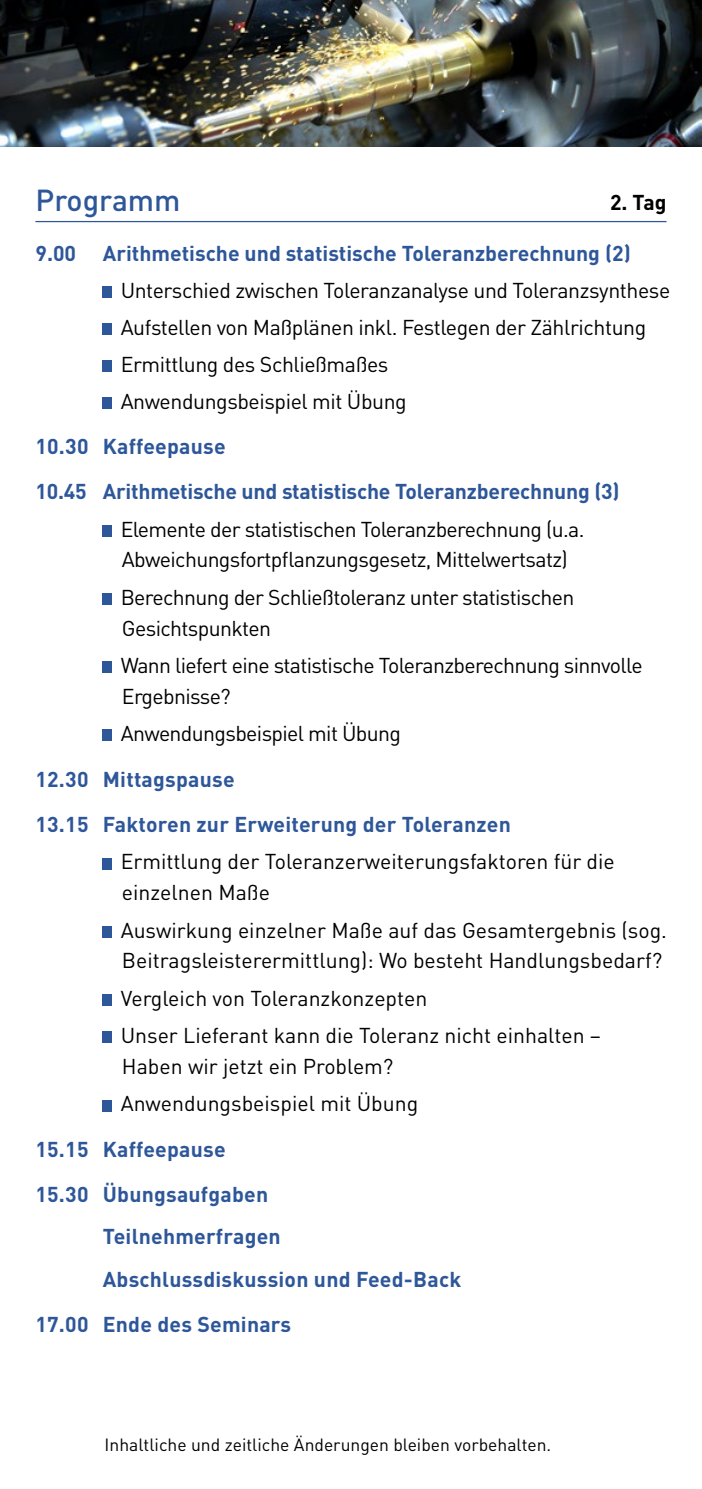
<style>
.page{position:relative;width:702px;height:1489px;background:#fff}
.page>*{position:absolute;margin:0;border:0;box-sizing:border-box;transform-origin:0 0}
.t1{font:500 30px "DIN Pro";color:#2e579a}
.t2{font:21.25px/36.8px "DIN Pro";letter-spacing:-.02em;color:#000}
.t3{font:21.25px/30.5px "DIN Pro";color:#000}
.t4{font:700 21.25px/45.2px "DIN Pro";letter-spacing:.01em;color:#2e579a}
.t5{font:700 21.25px/45.2px "DIN Pro";letter-spacing:-.01em;color:#2e579a}
.t6{font:700 21.25px "DIN Pro";color:#000}
.t7{font:17.5px "DIN Pro";color:#000}
</style>
<div class="page">
<img style="left:0;top:0;width:701px;height:146px">
<div style="left:103px;top:286px;width:9px;height:12px;background:#2e579a"></div>
<div style="left:103px;top:323px;width:9px;height:12px;background:#2e579a"></div>
<div style="left:103px;top:360px;width:9px;height:12px;background:#2e579a"></div>
<div style="left:103px;top:397px;width:9px;height:12px;background:#2e579a"></div>
<div style="left:103px;top:525px;width:9px;height:12px;background:#2e579a"></div>
<div style="left:103px;top:593px;width:9px;height:12px;background:#2e579a"></div>
<div style="left:103px;top:661px;width:9px;height:12px;background:#2e579a"></div>
<div style="left:103px;top:729px;width:9px;height:12px;background:#2e579a"></div>
<div style="left:103px;top:857px;width:9px;height:12px;background:#2e579a"></div>
<div style="left:103px;top:925px;width:9px;height:12px;background:#2e579a"></div>
<div style="left:103px;top:993px;width:9px;height:12px;background:#2e579a"></div>
<div style="left:103px;top:1031px;width:9px;height:12px;background:#2e579a"></div>
<div style="left:103px;top:1099px;width:9px;height:12px;background:#2e579a"></div>
<svg style="left:701px;top:0;width:1px;height:147px"></svg>
<hr style="left:35px;top:221px;width:631px;height:1px;background:#2e579a">
<h1 class="t1" style="left:35px;top:179px;width:147px">Programm</h1>
<p class="t6" style="left:610px;top:188px;width:58px">2. Tag</p>
<p class="t4" style="left:35px;top:230px;width:42px">9.00</p>
<p class="t4" style="left:103px;top:230px;width:529px">Arithmetische und statistische Toleranzberechnung (2)</p>
<p class="t2" style="left:121px;top:271px;width:551px">Unterschied zwischen Toleranzanalyse und Toleranzsynthese Aufstellen von Maßplänen inkl. Festlegen der Zählrichtung Ermittlung des Schließmaßes<br>Anwendungsbeispiel mit Übung</p>
<p class="t5" style="left:35px;top:423px;width:585px">10.30 Kaffeepause<br>10.45 Arithmetische und statistische Toleranzberechnung (3)</p>
<p class="t2" style="left:121px;top:513px;width:465px;line-height:30.5px">Elemente der statistischen Toleranzberechnung (u.a.<br>Abweichungsfortpflanzungsgesetz, Mittelwertsatz)</p>
<p class="t2" style="left:121px;top:581px;width:455px;line-height:30.5px">Berechnung der Schließtoleranz unter statistischen<br>Gesichtspunkten</p>
<p class="t2" style="left:121px;top:649px;width:523px;line-height:30.5px">Wann liefert eine statistische Toleranzberechnung sinnvolle<br>Ergebnisse?</p>
<p class="t2" style="left:121px;top:714px;width:282px">Anwendungsbeispiel mit Übung</p>
<p class="t4" style="left:35px;top:755px;width:477px">12.30 Mittagspause<br>13.15 Faktoren zur Erweiterung der Toleranzen</p>
<p class="t3" style="left:121px;top:845px;width:495px">Ermittlung der Toleranzerweiterungsfaktoren für die einzelnen Maße</p>
<p class="t3" style="left:121px;top:913px;width:547px">Auswirkung einzelner Maße auf das Gesamtergebnis (sog.<br>Beitragsleisterermittlung): Wo besteht Handlungsbedarf?</p>
<p class="t3" style="left:121px;top:978px;width:482px;line-height:37.5px">Vergleich von Toleranzkonzepten<br>Unser Lieferant kann die Toleranz nicht einhalten –</p>
<p class="t3" style="left:121px;top:1046px;width:299px;line-height:37.5px">Haben wir jetzt ein Problem?<br>Anwendungsbeispiel mit Übung</p>
<p class="t4" style="left:35px;top:1125px;width:234px">15.15 Kaffeepause<br>15.30 Übungsaufgaben</p>
<p class="t4" style="left:103px;top:1214px;width:360px;line-height:42.5px">Teilnehmerfragen<br>Abschlussdiskussion und Feed-Back</p>
<p class="t4" style="left:35px;top:1300px;width:257px">17.00 Ende des Seminars</p>
<p class="t7" style="left:105px;top:1432px;width:448px">Inhaltliche und zeitliche Änderungen bleiben vorbehalten.</p>
</div>
